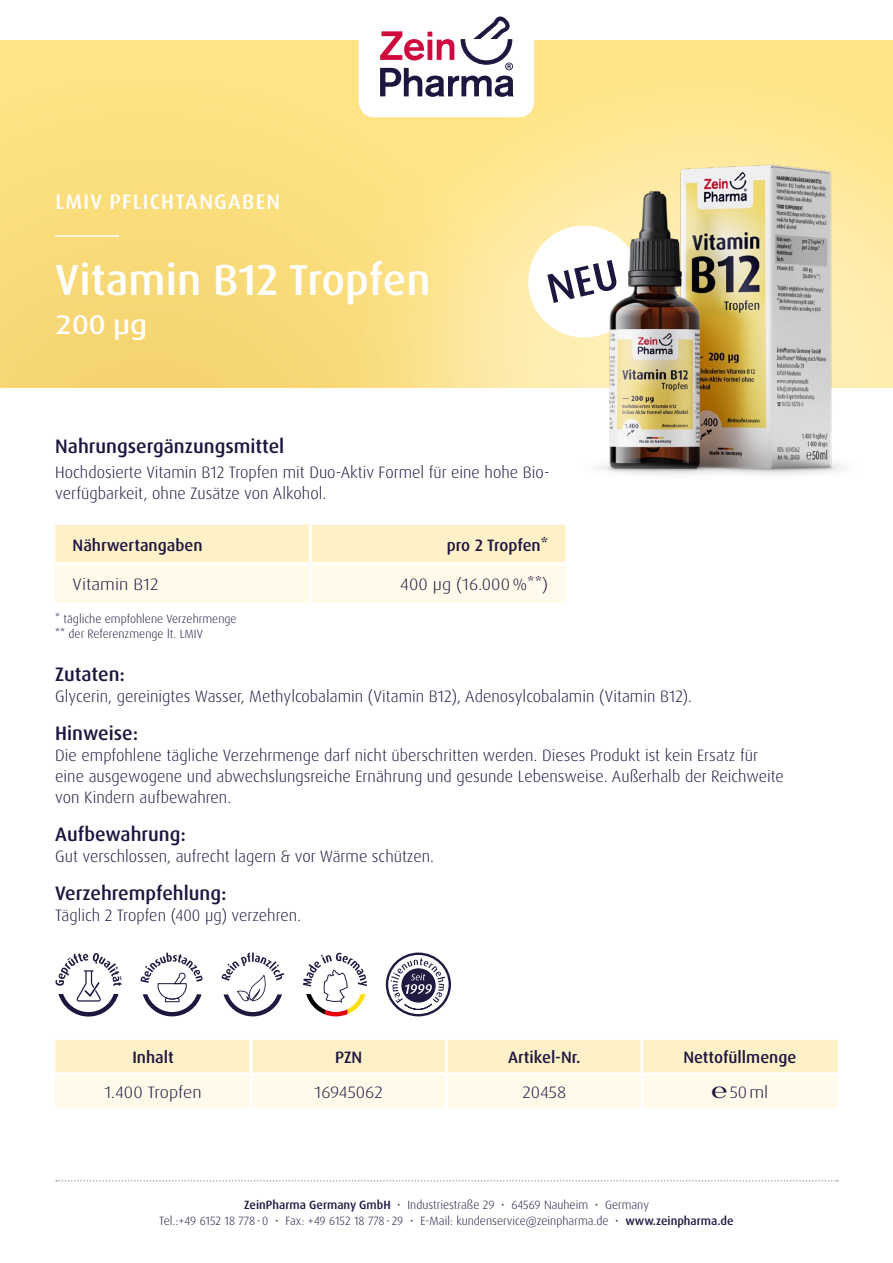
<style>
.page{position:relative;width:893px;height:1263px;background:#fff}
.page>*{position:absolute;margin:0;border:0;box-sizing:border-box;transform-origin:0 0}
.t1{font:500 43.5px "Dax Pro";color:#fff}
.t2{font:500 expanded 27px "Dax Pro";color:#fff}
.t3{font:500 21px "Dax Pro";letter-spacing:.06em;color:#fff}
.t4{font:500 19.5px "Dax Pro";color:#1e163f}
.t5{font:300 16.5px/21px "Dax Pro";color:#1e163f}
.t6{font:500 16.5px "Dax Pro";color:#1e163f}
.t7{font:300 16.5px "Dax Pro";color:#1e163f;scale:1.1 1}
.t8{font:300 12px/14.4px "Dax Pro";color:#1e163f}
.s1{font-weight:500}
</style>
<div class="page">
<svg style="left:0;top:77px;width:76px;height:311px;background:#fadc7b"></svg>
<svg style="left:55px;top:525px;width:511px;height:78px;background:#fff5d8"></svg>
<hr style="left:309px;top:525px;width:3px;height:37px;background:#fff">
<hr style="left:55px;top:562px;width:255px;height:3px;background:#fff">
<hr style="left:310px;top:562px;width:256px;height:3px;background:#fff">
<hr style="left:309px;top:565px;width:3px;height:38px;background:#fff">
<svg style="left:55px;top:1040px;width:783px;height:68px;background:#fff5d8"></svg>
<hr style="left:249px;top:1040px;width:3px;height:32px;background:#fff">
<hr style="left:445px;top:1040px;width:3px;height:32px;background:#fff">
<hr style="left:641px;top:1040px;width:3px;height:32px;background:#fff">
<hr style="left:55px;top:1072px;width:196px;height:3px;background:#fff">
<hr style="left:251px;top:1072px;width:195px;height:3px;background:#fff">
<hr style="left:249px;top:1075px;width:3px;height:33px;background:#fff">
<hr style="left:446px;top:1072px;width:196px;height:3px;background:#fff">
<hr style="left:445px;top:1075px;width:3px;height:33px;background:#fff">
<hr style="left:642px;top:1072px;width:196px;height:3px;background:#fff">
<hr style="left:641px;top:1075px;width:3px;height:33px;background:#fff">
<svg style="left:386px;top:952px;width:65px;height:64px"></svg>
<svg style="left:303px;top:952px;width:64px;height:64px"></svg>
<svg style="left:55px;top:953px;width:67px;height:63px"></svg>
<svg style="left:141px;top:952px;width:62px;height:64px"></svg>
<svg style="left:222px;top:952px;width:62px;height:64px"></svg>
<img style="left:489px;top:78px;width:404px;height:450px">
<svg style="left:56px;top:1180px;width:782px;height:1px"></svg>
<svg style="left:359px;top:16px;width:175px;height:101px"></svg>
<hr style="left:55px;top:235px;width:64px;height:2px;background:#fff">
<svg style="left:523px;top:220px;width:123px;height:123px"></svg>
<p class="t3" style="left:55px;top:188px;width:226px">LMIV PFLICHTANGABEN</p>
<h1 class="t1" style="left:55px;top:252px;width:377px">Vitamin B12 Tropfen</h1>
<h2 class="t2" style="left:55px;top:308px;width:93px">200 μg</h2>
<p class="t4" style="left:55px;top:434px;width:231px">Nahrungsergänzungsmittel</p>
<p class="t5" style="left:55px;top:462px;width:496px">Hochdosierte Vitamin B12 Tropfen mit Duo-Aktiv Formel für eine hohe Bio&shy;verfügbarkeit, ohne Zusätze von Alkohol.</p>
<p class="t6" style="left:73px;top:534px;width:131px">Nährwertangaben</p>
<p class="t6" style="left:447px;top:534px;width:103px">pro 2 Tropfen*</p>
<p class="t7" style="left:73px;top:573px;width:80px">Vitamin B12</p>
<p class="t7" style="left:400px;top:573px;width:136px">400 μg (16.000%**)</p>
<p class="t8" style="left:55px;top:612px;width:183px">* tägliche empfohlene Verzehrmenge ** der Referenzmenge lt. LMIV</p>
<p class="t4" style="left:55px;top:662px;width:71px">Zutaten:</p>
<p class="t5" style="left:55px;top:686px;width:638px">Glycerin, gereinigtes Wasser, Methylcobalamin (Vitamin B12), Adenosylcobalamin (Vitamin B12).</p>
<p class="t4" style="left:55px;top:721px;width:84px">Hinweise:</p>
<p class="t5" style="left:55px;top:745px;width:730px">Die empfohlene tägliche Verzehrmenge darf nicht überschritten werden. Dieses Produkt ist kein Ersatz für eine ausgewogene und abwechslungsreiche Ernährung und gesunde Lebensweise. Außerhalb der Reichweite von Kindern aufbewahren.</p>
<p class="t4" style="left:55px;top:822px;width:132px">Aufbewahrung:</p>
<p class="t5" style="left:55px;top:846px;width:380px">Gut verschlossen, aufrecht lagern &amp; vor Wärme schützen.</p>
<p class="t4" style="left:55px;top:881px;width:173px">Verzehrempfehlung:</p>
<p class="t5" style="left:55px;top:905px;width:247px">Täglich 2 Tropfen (400 μg) verzehren.</p>
<p class="t6" style="left:132px;top:1047px;width:43px">Inhalt</p>
<p class="t6" style="left:335px;top:1047px;width:29px">PZN</p>
<p class="t6" style="left:508px;top:1047px;width:74px">Artikel-Nr.</p>
<p class="t6" style="left:683px;top:1047px;width:115px">Nettofüllmenge</p>
<p class="t7" style="left:105px;top:1081px;width:90px">1.400 Tropfen</p>
<p class="t7" style="left:314px;top:1081px;width:64px">16945062</p>
<p class="t7" style="left:522px;top:1081px;width:41px">20458</p>
<p class="t7" style="left:711px;top:1081px;width:53px">℮50ml</p>
<p class="t8" style="left:159px;top:1196px;width:576px;line-height:16.5px;text-align:center"><span class="s1">ZeinPharma Germany GmbH</span> • Industriestraße 29 • 64569 Nauheim • Germany<br>Tel.:+49 6152 18 778-0 • Fax: +49 6152 18 778- 29 • E-Mail: kundenservice@zeinpharma.de • <span class="s1">www.zeinpharma.de</span></p>
</div>
